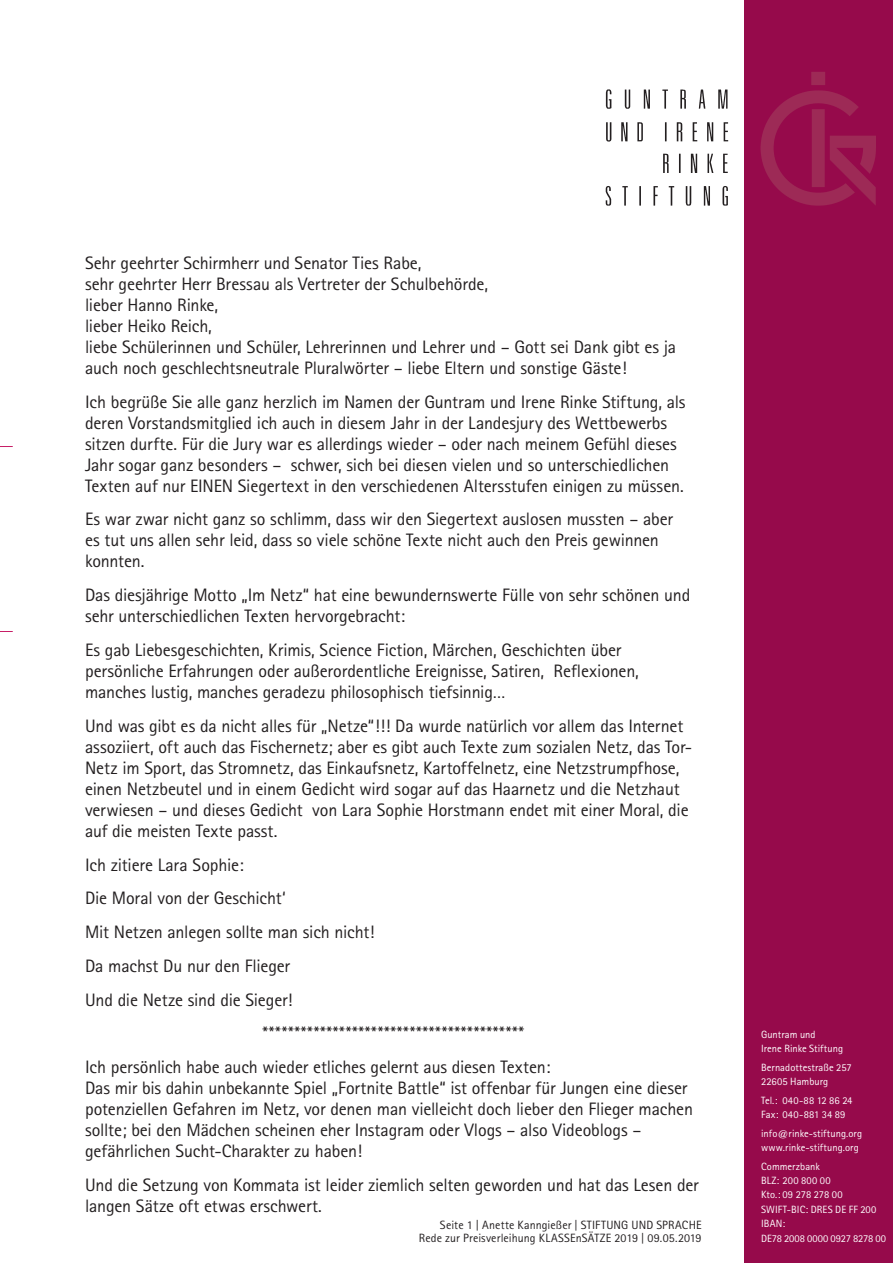
<style>
.page{position:relative;width:893px;height:1263px;background:#fff}
.page>*{position:absolute;margin:0;border:0;box-sizing:border-box;transform-origin:0 0}
.t1{font:18px/21px "Rotis Sans Serif";letter-spacing:-.01em;color:#231f20}
.t2{font:12px/13.2px "Rotis Sans Serif";letter-spacing:.01em;color:#231f20;text-align:right}
.t3{font:10.5px/14.4px "Rotis Sans Serif";letter-spacing:.005em;color:#fff}
</style>
<div class="page">
<div style="left:744px;top:0;width:149px;height:1263px;background:#960a4b"></div>
<img style="left:605px;top:186px;width:123px;height:20px">
<img style="left:663px;top:153px;width:65px;height:20px">
<img style="left:605px;top:89px;width:124px;height:53px">
<svg style="left:0;top:446px;width:13px;height:1px"></svg>
<svg style="left:0;top:631px;width:13px;height:1px"></svg>
<img style="left:760px;top:72px;width:116px;height:134px">
<p class="t1" style="left:85px;top:252px;width:593px">Sehr geehrter Schirmherr und Senator Ties Rabe,<br>sehr geehrter Herr Bressau als Vertreter der Schulbehörde,<br>lieber Hanno Rinke,<br>lieber Heiko Reich,<br>liebe Schülerinnen und Schüler, Lehrerinnen und Lehrer und – Gott sei Dank gibt es ja auch noch geschlechtsneutrale Pluralwörter – liebe Eltern und sonstige Gäste!</p>
<p class="t1" style="left:85px;top:391px;width:602px">Ich begrüße Sie alle ganz herzlich im Namen der Guntram und Irene Rinke Stiftung, als deren Vorstandsmitglied ich auch in diesem Jahr in der Landesjury des Wettbewerbs sitzen durfte. Für die Jury war es allerdings wieder – oder nach meinem Gefühl dieses Jahr sogar ganz besonders – schwer, sich bei diesen vielen und so unterschiedlichen Texten auf nur EINEN Siegertext in den verschiedenen Altersstufen einigen zu müssen.</p>
<p class="t1" style="left:85px;top:509px;width:590px">Es war zwar nicht ganz so schlimm, dass wir den Siegertext auslosen mussten – aber es tut uns allen sehr leid, dass so viele schöne Texte nicht auch den Preis gewinnen konnten.</p>
<p class="t1" style="left:85px;top:584px;width:607px">Das diesjährige Motto „Im Netz“ hat eine bewundernswerte Fülle von sehr schönen und sehr unterschiedlichen Texten hervorgebracht:</p>
<p class="t1" style="left:85px;top:639px;width:555px">Es gab Liebesgeschichten, Krimis, Science Fiction, Märchen, Geschichten über persönliche Erfahrungen oder außerordentliche Ereignisse, Satiren, Reflexionen, manches lustig, manches geradezu philosophisch tiefsinnig…</p>
<p class="t1" style="left:85px;top:715px;width:609px">Und was gibt es da nicht alles für „Netze“!!! Da wurde natürlich vor allem das Internet assoziiert, oft auch das Fischernetz; aber es gibt auch Texte zum sozialen Netz, das Tor-Netz im Sport, das Stromnetz, das Einkaufsnetz, Kartoffelnetz, eine Netzstrumpfhose, einen Netzbeutel und in einem Gedicht wird sogar auf das Haarnetz und die Netzhaut verwiesen – und dieses Gedicht von Lara Sophie Horstmann endet mit einer Moral, die auf die meisten Texte passt.</p>
<p class="t1" style="left:85px;top:854px;width:160px">Ich zitiere Lara Sophie:</p>
<p class="t1" style="left:85px;top:887px;width:202px">Die Moral von der Geschicht‘</p>
<p class="t1" style="left:85px;top:921px;width:291px">Mit Netzen anlegen sollte man sich nicht!</p>
<p class="t1" style="left:85px;top:955px;width:207px">Da machst Du nur den Flieger</p>
<p class="t1" style="left:85px;top:989px;width:209px">Und die Netze sind die Sieger!</p>
<p class="t1" style="left:263px;top:1022px;width:263px">*****************************************</p>
<p class="t1" style="left:85px;top:1056px;width:467px">Ich persönlich habe auch wieder etliches gelernt aus diesen Texten:</p>
<p class="t1" style="left:85px;top:1077px;width:609px">Das mir bis dahin unbekannte Spiel „Fortnite Battle“ ist offenbar für Jungen eine dieser potenziellen Gefahren im Netz, vor denen man vielleicht doch lieber den Flieger machen sollte; bei den Mädchen scheinen eher Instagram oder Vlogs – also Videoblogs – gefährlichen Sucht-Charakter zu haben!</p>
<p class="t1" style="left:85px;top:1174px;width:615px">Und die Setzung von Kommata ist leider ziemlich selten geworden und hat das Lesen der langen Sätze oft etwas erschwert.</p>
<p class="t2" style="left:419px;top:1218px;width:284px">Seite 1 | Anette Kanngießer | STIFTUNG UND SPRACHE<br>Rede zur Preisverleihung KLASSEnSÄTZE 2019 | 09.05.2019</p>
<p class="t3" style="left:761px;top:1027px;width:83px">Guntram und<br>Irene Rinke Stiftung</p>
<p class="t3" style="left:761px;top:1060px;width:92px">Bernadottestraße 257<br>22605 Hamburg</p>
<p class="t3" style="left:761px;top:1093px;width:93px">Tel.: 040-88 12 86 24<br>Fax: 040-881 34 89</p>
<p class="t3" style="left:761px;top:1126px;width:102px">info@rinke-stiftung.org www.rinke-stiftung.org</p>
<p class="t3" style="left:761px;top:1159px;width:126px">Commerzbank<br>BLZ: 200 800 00<br>Kto.: 09 278 278 00<br>SWIFT-BIC: DRES DE FF 200<br>IBAN:<br>DE78 2008 0000 0927 8278 00</p>
</div>
